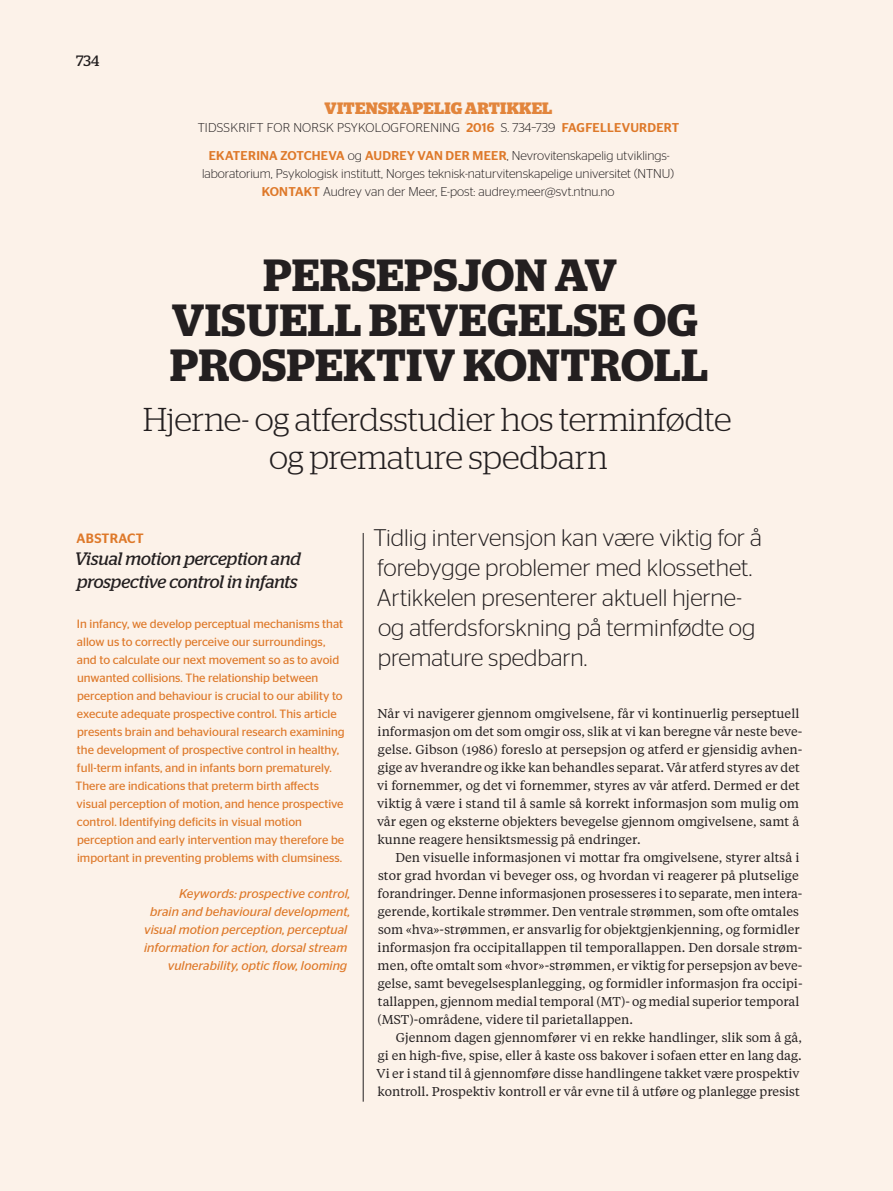
<style>
.page{position:relative;width:893px;height:1191px;background:#fff}
.page>*{position:absolute;margin:0;border:0;box-sizing:border-box;transform-origin:0 0}
.t1{font:600 45px/45px "Stag";letter-spacing:.015em;color:#231f20;text-align:center}
.t2{font:300 33px/37.5px "Stag";color:#231f20;text-align:center}
.t3{font:300 24px/30px "Stag Sans";color:#231f20}
.t4{font:italic 18px/22.5px "Stag";color:#231f20}
.t5{font:700 16.5px "Stag";letter-spacing:.02em;color:#e2853c}
.t6{font:15px "Stag";color:#231f20}
.t7{font:500 13.5px "Stag Sans";letter-spacing:.02em;color:#de792a}
.t8{font:12.75px/18px "Tiempos Text";color:#231f20}
.t9{font:300 12.75px/18px "Stag Sans";color:#231f20;text-align:center}
.t10{font:italic 12.75px/18px "Stag Sans";color:#de792a;text-align:right}
.t11{font:300 12.75px "Stag Sans";letter-spacing:.02em;color:#231f20}
.t12{font:12px/18px "Stag Sans";color:#de792a}
.s1{font-weight:500;color:#de792a}
</style>
<div class="page">
<div style="left:0;top:0;width:892px;height:1191px;background:#fcf2e9"></div>
<hr style="left:363px;top:533px;width:1px;height:568px;background:#231f20">
<p class="t6" style="left:76px;top:52px;width:25px">734</p>
<p class="t5" style="left:325px;top:98px;width:54px">VITENSKAP</p>
<p class="t5" style="left:424px;top:98px;width:21px">ELIG</p>
<p class="t5" style="left:465px;top:98px;width:36px">ARTIKK</p>
<p class="t5" style="left:532px;top:98px;width:22px">EL</p>
<p class="t11" style="left:198px;top:120px;width:483px">TIDSSKRIFT FOR NORSK PSYKOLOGFORENING <span class="s1">2016</span> S. 734–739 <span class="s1">FAGFELLEVURDERT</span></p>
<p class="t9" style="left:202px;top:146px;width:473px"><span class="s1">EKATERINA ZOTCHEVA</span> og <span class="s1">AUDREY VAN DER MEER</span>, Nevrovitenskapelig utviklings&shy;laboratorium, Psykologisk institutt, Norges teknisk-naturvitenskapelige universitet (NTNU)<br><span class="s1">KONTAKT</span> Audrey van der Meer, E-post: audrey.meer@svt.ntnu.no</p>
<h1 class="t1" style="left:170px;top:252px;width:539px">PERSEPSJON AV<br>VISUELL BEVEGELSE OG<br>PROSPEKTIV KONTROLL</h1>
<h2 class="t2" style="left:143px;top:400px;width:590px">Hjerne- og atferdsstudier hos terminfødte og premature spedbarn</h2>
<p class="t7" style="left:76px;top:530px;width:69px">ABSTRACT</p>
<h3 class="t4" style="left:74px;top:547px;width:228px">Visual motion perception and prospective control in infants</h3>
<p class="t12" style="left:76px;top:615px;width:271px">In infancy, we develop perceptual mechanisms that allow us to correctly perceive our surroundings, and to calculate our next movement so as to avoid unwanted collisions. The relationship between perception and behaviour is crucial to our ability to execute adequate prospective control. This article presents brain and behavioural research examining the development of prospective control in healthy, full-term infants, and in infants born prematurely.<br>There are indications that preterm birth affects visual perception of motion, and hence prospective control. Identifying deficits in visual motion perception and early intervention may therefore be important in preventing problems with clumsiness.</p>
<p class="t10" style="left:144px;top:884px;width:208px">Keywords: prospective control,<br>brain and behavioural development, visual motion perception, perceptual information for action, dorsal stream vulnerability, optic flow, looming</p>
<h3 class="t3" style="left:374px;top:522px;width:390px">Tidlig intervensjon kan være viktig for å forebygge problemer med klossethet.<br>Artikkelen presenterer aktuell hjerne&shy;og atferdsforskning på terminfødte og premature spedbarn.</h3>
<p class="t8" style="left:377px;top:704px;width:427px">Når vi navigerer gjennom omgivelsene, får vi kontinuerlig perseptuell informasjon om det som omgir oss, slik at vi kan beregne vår neste beve&shy;gelse. Gibson (1986) foreslo at persepsjon og atferd er gjensidig avhen&shy;gige av hverandre og ikke kan behandles separat. Vår atferd styres av det vi fornemmer, og det vi fornemmer, styres av vår atferd. Dermed er det viktig å være i stand til å samle så korrekt informasjon som mulig om vår egen og eksterne objekters bevegelse gjennom omgivelsene, samt å kunne reagere hensiktsmessig på endringer.</p>
<p class="t8" style="left:377px;top:848px;width:427px;text-indent:18px">Den visuelle informasjonen vi mottar fra omgivelsene, styrer altså i stor grad hvordan vi beveger oss, og hvordan vi reagerer på plutselige forandringer. Denne informasjonen prosesseres i to separate, men intera&shy;gerende, kortikale strømmer. Den ventrale strømmen, som ofte omtales som «hva»-strømmen, er ansvarlig for objektgjenkjenning, og formidler informasjon fra occipitallappen til temporallappen. Den dorsale strøm&shy;men, ofte omtalt som «hvor»-strømmen, er viktig for persepsjon av beve&shy;gelse, samt bevegelsesplanlegging, og formidler informasjon fra occipi&shy;tallappen, gjennom medial temporal (MT)- og medial superior temporal (MST)-områdene, videre til parietallappen.</p>
<p class="t8" style="left:377px;top:1028px;width:427px;text-indent:19px">Gjennom dagen gjennomfører vi en rekke handlinger, slik som å gå, gi en high-five, spise, eller å kaste oss bakover i sofaen etter en lang dag.<br>Vi er i stand til å gjennomføre disse handlingene takket være prospektiv kontroll. Prospektiv kontroll er vår evne til å utføre og planlegge presist</p>
</div>
